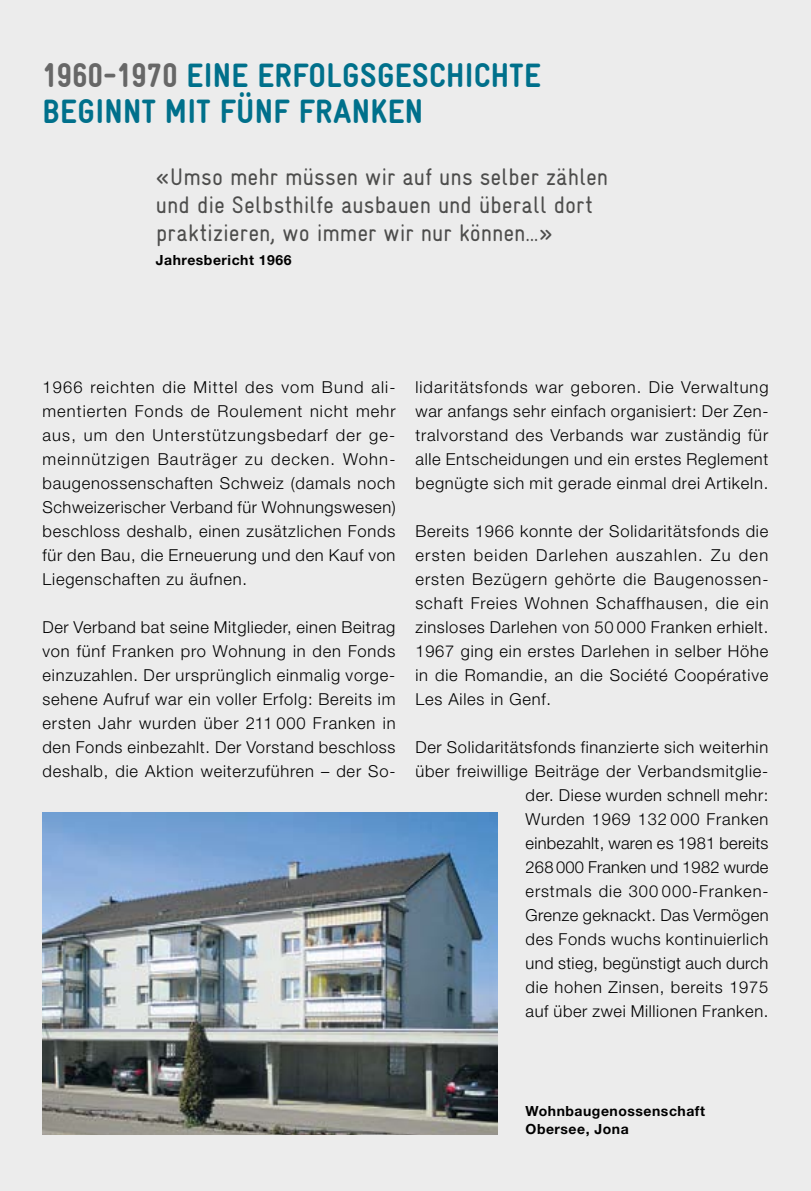
<style>
.page{position:relative;width:811px;height:1191px;background:#ececec}
.page>*{position:absolute;margin:0;border:0;box-sizing:border-box;transform-origin:0 0}
.t1{font:900 condensed 34px/36px "Gravur";letter-spacing:.01em;color:#00708b}
.t2{font:24px/28px "Gravur Condensed";color:#4d4d4c}
.t3{font:300 16.4px/24px "Helvetica Neue LT Pro";letter-spacing:.045em;color:#000;text-align:justify}
.t4{font:700 14px/18px "Helvetica Neue LT Pro";letter-spacing:.035em;color:#000}
.s1{color:#676767}
</style>
<div class="page">
<img style="left:43px;top:812px;width:454px;height:322px">
<h1 class="t1" style="left:43px;top:58px;width:500px"><span class="s1">1960-1970</span> EINE ERFOLGSGESCHICHTE<br>BEGINNT MIT FÜNF FRANKEN</h1>
<h2 class="t2" style="left:156px;top:163px;width:454px">«Umso mehr müssen wir auf uns selber zählen und die Selbsthilfe ausbauen und überall dort praktizieren, wo immer wir nur können…»</h2>
<p class="t4" style="left:156px;top:251px;width:137px">Jahresbericht 1966</p>
<p class="t3" style="left:43px;top:375px;width:355px">1966 reichten die Mittel des vom Bund ali&shy;mentierten Fonds de Roulement nicht mehr aus, um den Unterstützungsbedarf der ge&shy;meinnützigen Bauträger zu decken. Wohn&shy;baugenossenschaften Schweiz (damals noch Schweizerischer Verband für Wohnungswesen) beschloss deshalb, einen zusätzlichen Fonds für den Bau, die Erneuerung und den Kauf von Liegenschaften zu äufnen.</p>
<p class="t3" style="left:43px;top:615px;width:354px">Der Verband bat seine Mitglieder, einen Beitrag von fünf Franken pro Wohnung in den Fonds einzuzahlen. Der ursprünglich einmalig vorge&shy;sehene Aufruf war ein voller Erfolg: Bereits im ersten Jahr wurden über 211 000 Franken in den Fonds einbezahlt. Der Vorstand beschloss deshalb, die Aktion weiterzuführen – der So-</p>
<p class="t3" style="left:415px;top:375px;width:355px">lidaritätsfonds war geboren. Die Verwaltung war anfangs sehr einfach organisiert: Der Zen&shy;tralvorstand des Verbands war zuständig für alle Entscheidungen und ein erstes Reglement begnügte sich mit gerade einmal drei Artikeln.</p>
<p class="t3" style="left:415px;top:519px;width:355px">Bereits 1966 konnte der Solidaritätsfonds die ersten beiden Darlehen auszahlen. Zu den ersten Bezügern gehörte die Baugenossen&shy;schaft Freies Wohnen Schaffhausen, die ein zinsloses Darlehen von 50 000 Franken erhielt.<br>1967 ging ein erstes Darlehen in selber Höhe in die Romandie, an die Société Coopérative Les Ailes in Genf.</p>
<p class="t3" style="left:415px;top:735px;width:355px;text-align:right">Der Solidaritätsfonds finanzierte sich weiterhin über freiwillige Beiträge der Verbandsmitglie&shy;der. Diese wurden schnell mehr:<br>Wurden 1969 132 000 Franken<br>einbezahlt, waren es 1981 bereits<br>268 000 Franken und 1982 wurde<br>erstmals die 300 000-Franken-<br>Grenze geknackt. Das Vermögen<br>des Fonds wuchs kontinuierlich<br>und stieg, begünstigt auch durch<br>die hohen Zinsen, bereits 1975<br>auf über zwei Millionen Franken.</p>
<p class="t4" style="left:525px;top:1101px;width:181px">Wohnbaugenossenschaft<br>Obersee, Jona</p>
</div>
